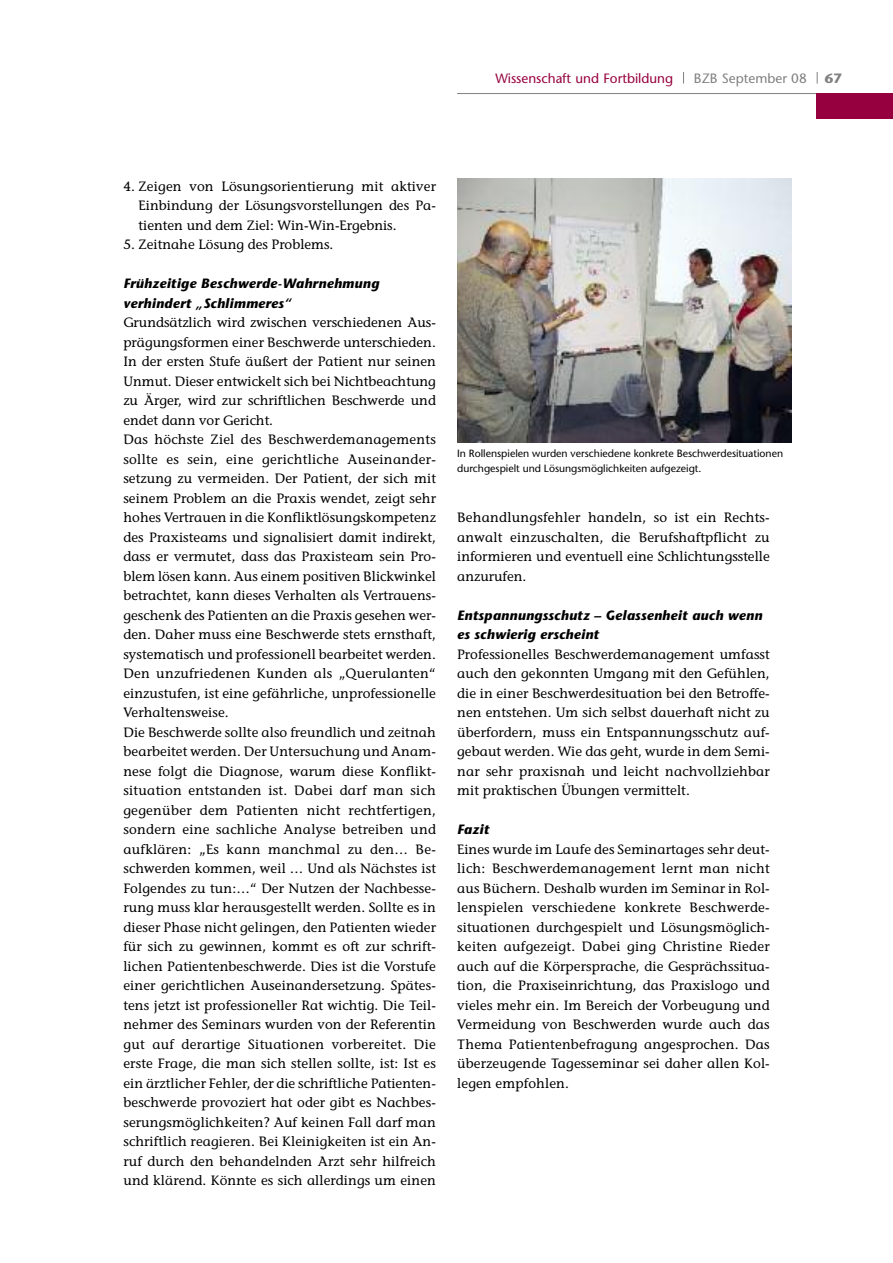
<style>
.page{position:relative;width:893px;height:1263px;background:#fff}
.page>*{position:absolute;margin:0;border:0;box-sizing:border-box;transform-origin:0 0}
.t1{font:13.5px/19.5px "Stone Informal";letter-spacing:.01em;color:#000;text-align:justify}
.t2{font:italic 700 13.5px/19.5px "Stone Sans";letter-spacing:.02em;color:#000}
.t3{font:13.5px "Stone Sans";color:#97003f}
.t4{font:13.5px "Stone Sans";color:#808080}
.t5{font:700 13.5px "Stone Sans";color:#808080}
.t6{font:10.5px/15px "Stone Sans";color:#000}
</style>
<div class="page">
<svg style="left:683px;top:72px;width:1px;height:12px"></svg>
<svg style="left:817px;top:72px;width:1px;height:12px"></svg>
<hr style="left:457px;top:93px;width:436px;height:1px;background:#808080">
<div style="left:816px;top:93px;width:77px;height:26px;background:#97003f"></div>
<img style="left:457px;top:179px;width:334px;height:263px">
<p class="t3" style="left:496px;top:73px;width:179px">Wissenschaft und Fortbildung</p>
<p class="t4" style="left:694px;top:73px;width:114px">BZB September 08</p>
<p class="t5" style="left:825px;top:73px;width:19px">67</p>
<p class="t1" style="left:139px;top:176px;width:299px;text-indent:-15px">4. Zeigen von Lösungsorientierung mit aktiver Einbindung der Lösungsvorstellungen des Pa&shy;tienten und dem Ziel: Win-Win-Ergebnis.</p>
<p class="t1" style="left:123px;top:235px;width:212px">5. Zeitnahe Lösung des Problems.</p>
<p class="t2" style="left:123px;top:275px;width:257px">Frühzeitige Beschwerde-Wahrnehmung verhindert „Schlimmeres“</p>
<p class="t1" style="left:123px;top:313px;width:314px;text-align:left">Grundsätzlich wird zwischen verschiedenen Aus&shy;prägungsformen einer Beschwerde unterschieden.<br>In der ersten Stufe äußert der Patient nur seinen Unmut. Dieser entwickelt sich bei Nichtbeachtung zu Ärger, wird zur schriftlichen Beschwerde und endet dann vor Gericht.<br>Das höchste Ziel des Beschwerdemanagements sollte es sein, eine gerichtliche Auseinander&shy;setzung zu vermeiden. Der Patient, der sich mit seinem Problem an die Praxis wendet, zeigt sehr hohes Vertrauen in die Konfliktlösungskompetenz des Praxisteams und signalisiert damit indirekt, dass er vermutet, dass das Praxisteam sein Pro&shy;blem lösen kann. Aus einem positiven Blickwinkel betrachtet, kann dieses Verhalten als Vertrauens&shy;geschenk des Patienten an die Praxis gesehen wer&shy;den. Daher muss eine Beschwerde stets ernsthaft, systematisch und professionell bearbeitet werden.<br>Den unzufriedenen Kunden als „Querulanten“ einzustufen, ist eine gefährliche, unprofessionelle Verhaltensweise.<br>Die Beschwerde sollte also freundlich und zeitnah bearbeitet werden. Der Untersuchung und Anam&shy;nese folgt die Diagnose, warum diese Konflikt&shy;situation entstanden ist. Dabei darf man sich gegenüber dem Patienten nicht rechtfertigen, sondern eine sachliche Analyse betreiben und aufklären: „Es kann manchmal zu den… Be&shy;schwerden kommen, weil … Und als Nächstes ist Folgendes zu tun:…“ Der Nutzen der Nachbesse&shy;rung muss klar herausgestellt werden. Sollte es in dieser Phase nicht gelingen, den Patienten wieder für sich zu gewinnen, kommt es oft zur schrift&shy;lichen Patientenbeschwerde. Dies ist die Vorstufe einer gerichtlichen Auseinandersetzung. Spätes&shy;tens jetzt ist professioneller Rat wichtig. Die Teil&shy;nehmer des Seminars wurden von der Referentin gut auf derartige Situationen vorbereitet. Die erste Frage, die man sich stellen sollte, ist: Ist es ein ärztlicher Fehler, der die schriftliche Patienten&shy;beschwerde provoziert hat oder gibt es Nachbes&shy;serungsmöglichkeiten? Auf keinen Fall darf man schriftlich reagieren. Bei Kleinigkeiten ist ein An&shy;ruf durch den behandelnden Arzt sehr hilfreich und klärend. Könnte es sich allerdings um einen</p>
<p class="t6" style="left:457px;top:447px;width:328px">In Rollenspielen wurden verschiedene konkrete Beschwerdesituationen durchgespielt und Lösungsmöglichkeiten aufgezeigt.</p>
<p class="t1" style="left:457px;top:508px;width:314px">Behandlungsfehler handeln, so ist ein Rechts&shy;anwalt einzuschalten, die Berufshaftpflicht zu informieren und eventuell eine Schlichtungsstelle anzurufen.</p>
<p class="t2" style="left:457px;top:606px;width:307px">Entspannungsschutz – Gelassenheit auch wenn es schwierig erscheint</p>
<p class="t1" style="left:457px;top:644px;width:314px">Professionelles Beschwerdemanagement umfasst auch den gekonnten Umgang mit den Gefühlen, die in einer Beschwerdesituation bei den Betroffe&shy;nen entstehen. Um sich selbst dauerhaft nicht zu überfordern, muss ein Entspannungsschutz auf&shy;gebaut werden. Wie das geht, wurde in dem Semi&shy;nar sehr praxisnah und leicht nachvollziehbar mit praktischen Übungen vermittelt.</p>
<p class="t2" style="left:457px;top:821px;width:34px">Fazit</p>
<p class="t1" style="left:457px;top:839px;width:314px">Eines wurde im Laufe des Seminartages sehr deut&shy;lich: Beschwerdemanagement lernt man nicht aus Büchern. Deshalb wurden im Seminar in Rol&shy;lenspielen verschiedene konkrete Beschwerde&shy;situationen durchgespielt und Lösungsmöglich&shy;keiten aufgezeigt. Dabei ging Christine Rieder auch auf die Körpersprache, die Gesprächssitua&shy;tion, die Praxiseinrichtung, das Praxislogo und vieles mehr ein. Im Bereich der Vorbeugung und Vermeidung von Beschwerden wurde auch das Thema Patientenbefragung angesprochen. Das überzeugende Tagesseminar sei daher allen Kol&shy;legen empfohlen.</p>
</div>
